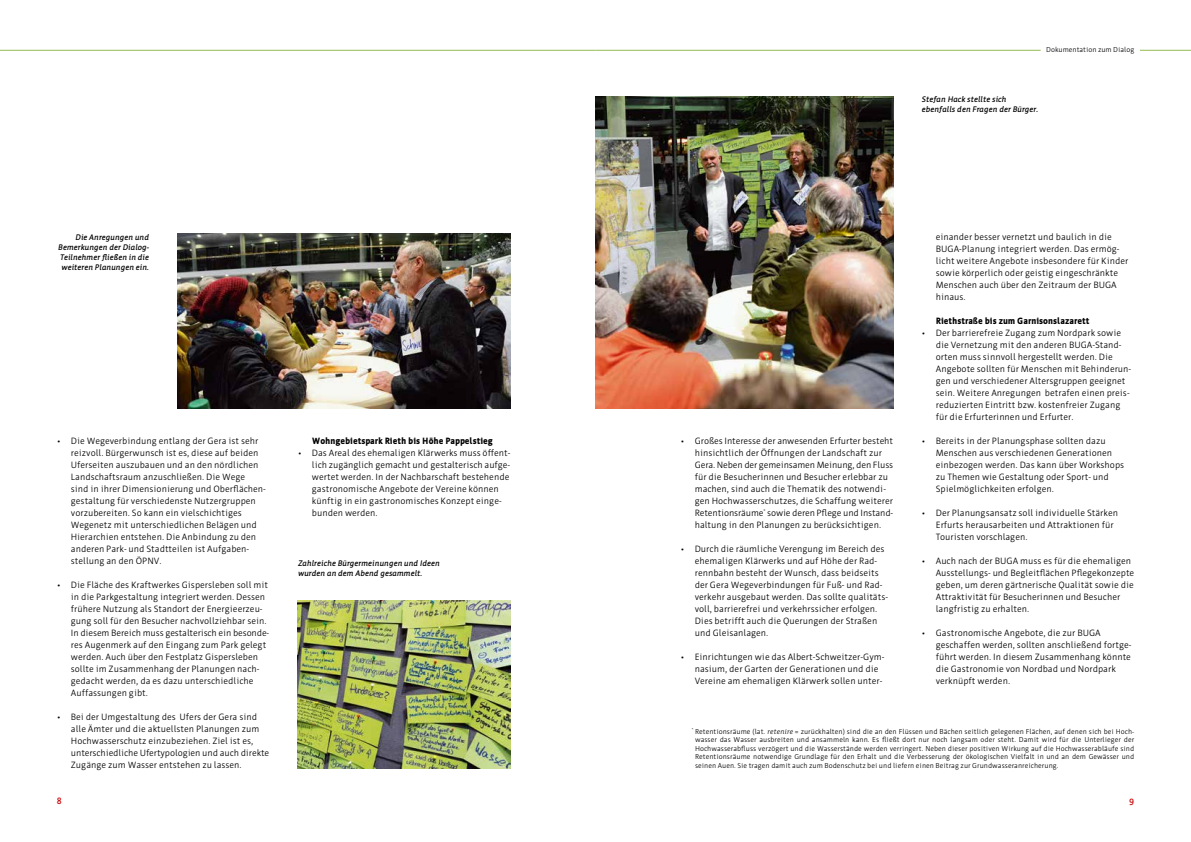
<style>
.page{position:relative;width:1191px;height:842px;background:#fff}
.page>*{position:absolute;margin:0;border:0;box-sizing:border-box;transform-origin:0 0}
.t1{font:9px/12px "Werk";color:#000}
.t2{font:900 9px "Werk";color:#000}
.t3{font:700 9px "Werk";color:#c9070a}
.t4{font:italic 700 8px/10px "Werk";color:#000}
.t5{font:7px/8.5px "Werk";letter-spacing:.005em;color:#000;text-align:justify}
.s1{font-style:italic}
</style>
<div class="page">
<hr style="left:0;top:50px;width:595px;height:1px;background:#93ba50">
<hr style="left:595px;top:50px;width:445px;height:1px;background:#93ba50">
<hr style="left:1140px;top:50px;width:51px;height:1px;background:#93ba50">
<img style="left:177px;top:234px;width:333px;height:174px">
<img style="left:298px;top:600px;width:212px;height:168px">
<img style="left:595px;top:96px;width:298px;height:312px">
<p class="t4" style="left:58px;top:232px;width:93px;text-align:right">Die Anregungen und<br>Bemerkungen der Dialog-<br>Teilnehmer fließen in die weiteren Planungen ein.</p>
<p class="t1" style="left:71px;top:435px;width:196px;text-indent:-14px">• Die Wegeverbindung entlang der Gera ist sehr reizvoll. Bürgerwunsch ist es, diese auf beiden Uferseiten auszubauen und an den nördlichen Landschaftsraum anzuschließen. Die Wege<br>sind in ihrer Dimensionierung und Oberflächen&shy;gestaltung für verschiedenste Nutzergruppen vorzubereiten. So kann ein vielschichtiges Wegenetz mit unterschiedlichen Belägen und Hierarchien entstehen. Die Anbindung zu den anderen Park- und Stadtteilen ist Aufgaben&shy;stellung an den ÖPNV.</p>
<p class="t1" style="left:71px;top:579px;width:200px;text-indent:-14px">• Die Fläche des Kraftwerkes Gispersleben soll mit in die Parkgestaltung integriert werden. Dessen frühere Nutzung als Standort der Energieerzeu&shy;gung soll für den Besucher nachvollziehbar sein.<br>In diesem Bereich muss gestalterisch ein besonde&shy;res Augenmerk auf den Eingang zum Park gelegt werden. Auch über den Festplatz Gispersleben sollte im Zusammenhang der Planungen nach&shy;gedacht werden, da es dazu unterschiedliche Auffassungen gibt.</p>
<p class="t1" style="left:71px;top:711px;width:200px;text-indent:-14px">• Bei der Umgestaltung des Ufers der Gera sind alle Ämter und die aktuellsten Planungen zum Hochwasserschutz einzubeziehen. Ziel ist es, unterschiedliche Ufertypologien und auch direkte Zugänge zum Wasser entstehen zu lassen.</p>
<p class="t2" style="left:312px;top:436px;width:182px">Wohngebietspark Rieth bis Höhe Pappelstieg</p>
<p class="t1" style="left:312px;top:447px;width:200px;text-indent:-14px">• Das Areal des ehemaligen Klärwerks muss öffent&shy;lich zugänglich gemacht und gestalterisch aufge&shy;wertet werden. In der Nachbarschaft bestehende gastronomische Angebote der Vereine können künftig in ein gastronomisches Konzept einge&shy;bunden werden.</p>
<p class="t4" style="left:298px;top:558px;width:143px">Zahlreiche Bürgermeinungen und Ideen wurden an dem Abend gesammelt.</p>
<p class="t5" style="left:1046px;top:46px;width:89px">Dokumentation zum Dialog</p>
<p class="t4" style="left:921px;top:94px;width:118px">Stefan Hack stellte sich ebenfalls den Fragen der Bürger.</p>
<p class="t1" style="left:694px;top:435px;width:200px;text-indent:-14px">• Großes Interesse der anwesenden Erfurter besteht hinsichtlich der Öffnungen der Landschaft zur Gera. Neben der gemeinsamen Meinung, den Fluss für die Besucherinnen und Besucher erlebbar zu machen, sind auch die Thematik des notwendi&shy;gen Hochwasserschutzes, die Schaffung weiterer Retentionsräume<sup>*</sup> sowie deren Pflege und Instand&shy;haltung in den Planungen zu berücksichtigen.</p>
<p class="t1" style="left:694px;top:543px;width:195px;text-indent:-14px">• Durch die räumliche Verengung im Bereich des ehemaligen Klärwerks und auf Höhe der Rad&shy;rennbahn besteht der Wunsch, dass beidseits der Gera Wegeverbindungen für Fuß- und Rad&shy;verkehr ausgebaut werden. Das sollte qualitäts&shy;voll, barrierefrei und verkehrssicher erfolgen.<br>Dies betrifft auch die Querungen der Straßen und Gleisanlagen.</p>
<p class="t1" style="left:694px;top:651px;width:191px;text-indent:-14px">• Einrichtungen wie das Albert-Schweitzer-Gym&shy;nasium, der Garten der Generationen und die<br>Vereine am ehemaligen Klärwerk sollen unter-</p>
<p class="t1" style="left:935px;top:231px;width:194px">einander besser vernetzt und baulich in die BUGA-Planung integriert werden. Das ermög&shy;licht weitere Angebote insbesondere für Kinder sowie körperlich oder geistig eingeschränkte Menschen auch über den Zeitraum der BUGA hinaus.</p>
<p class="t2" style="left:935px;top:316px;width:155px">Riethstraße bis zum Garnisonslazarett</p>
<p class="t1" style="left:935px;top:327px;width:197px;text-indent:-14px">• Der barrierefreie Zugang zum Nordpark sowie die Vernetzung mit den anderen BUGA-Stand&shy;orten muss sinnvoll hergestellt werden. Die Angebote sollten für Menschen mit Behinderun&shy;gen und verschiedener Altersgruppen geeignet sein. Weitere Anregungen betrafen einen preis&shy;reduzierten Eintritt bzw. kostenfreier Zugang für die Erfurterinnen und Erfurter.</p>
<p class="t1" style="left:935px;top:435px;width:190px;text-indent:-14px">• Bereits in der Planungsphase sollten dazu Menschen aus verschiedenen Generationen einbezogen werden. Das kann über Workshops zu Themen wie Gestaltung oder Sport- und Spielmöglichkeiten erfolgen.</p>
<p class="t1" style="left:935px;top:507px;width:184px;text-indent:-14px">• Der Planungsansatz soll individuelle Stärken<br>Erfurts herausarbeiten und Attraktionen für<br>Touristen vorschlagen.</p>
<p class="t1" style="left:935px;top:555px;width:200px;text-indent:-14px">• Auch nach der BUGA muss es für die ehemaligen Ausstellungs- und Begleitflächen Pflegekonzepte geben, um deren gärtnerische Qualität sowie die Attraktivität für Besucherinnen und Besucher langfristig zu erhalten.</p>
<p class="t1" style="left:935px;top:627px;width:197px;text-indent:-14px">• Gastronomische Angebote, die zur BUGA geschaffen werden, sollten anschließend fortge&shy;führt werden. In diesem Zusammenhang könnte die Gastronomie von Nordbad und Nordpark verknüpft werden.</p>
<p class="t5" style="left:695px;top:727px;width:441px;text-indent:-3px"><sup>*</sup> Retentionsräume (lat. <span class="s1">retenire</span> = zurückhalten) sind die an den Flüssen und Bächen seitlich gelegenen Flächen, auf denen sich bei Hoch&shy;wasser das Wasser ausbreiten und ansammeln kann. Es fließt dort nur noch langsam oder steht. Damit wird für die Unterlieger der Hochwasserabfluss verzögert und die Wasserstände werden verringert. Neben dieser positiven Wirkung auf die Hochwasserabläufe sind Retentionsräume notwendige Grundlage für den Erhalt und die Verbesserung der ökologischen Vielfalt in und an dem Gewässer und seinen Auen. Sie tragen damit auch zum Bodenschutz bei und liefern einen Beitrag zur Grundwasseranreicherung.</p>
<p class="t3" style="left:57px;top:796px;width:6px">8</p>
<p class="t3" style="left:1129px;top:796px;width:7px">9</p>
</div>
